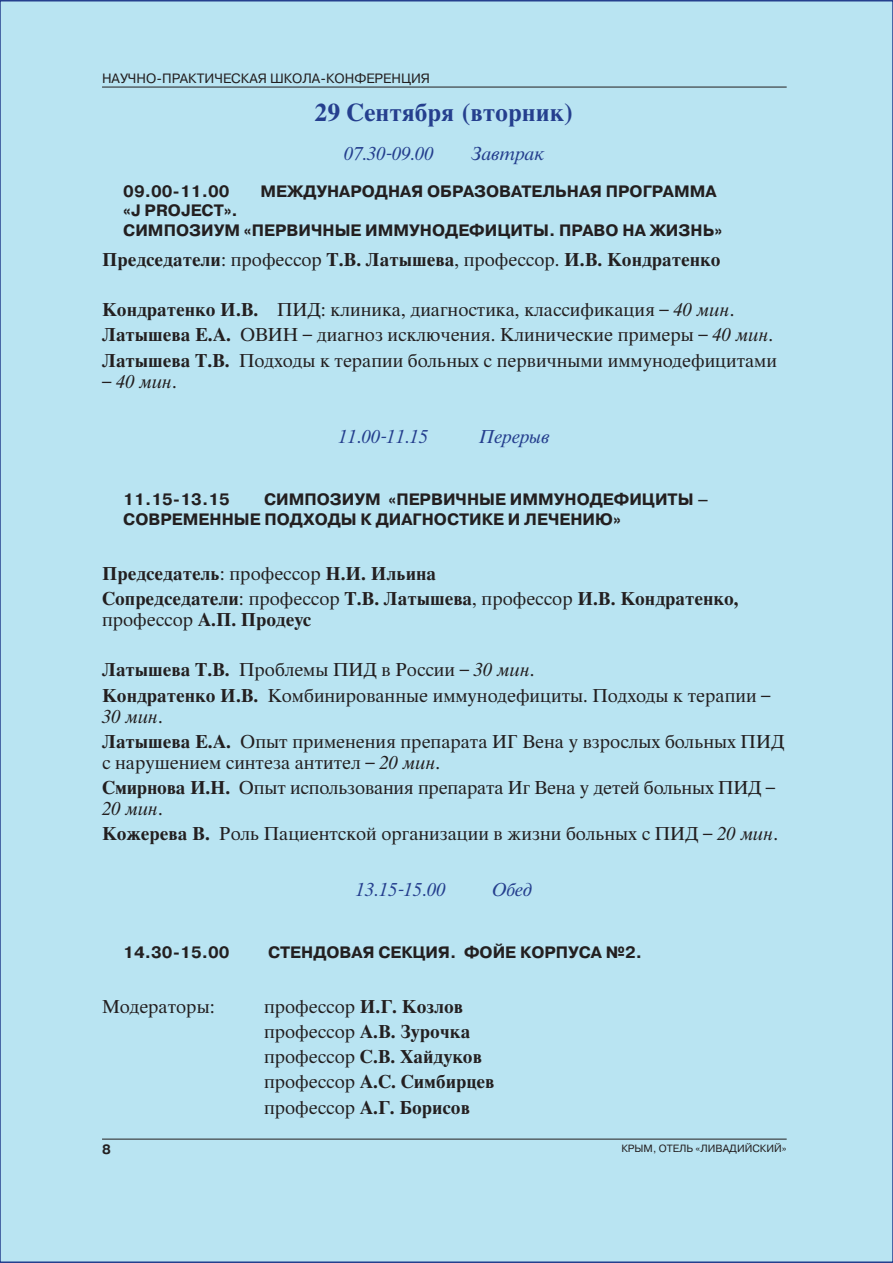
<style>
.page{position:relative;width:893px;height:1263px;background:#fff}
.page>*{position:absolute;margin:0;border:0;box-sizing:border-box;transform-origin:0 0}
.t1{font:700 24px "Thames C";color:#253f8e}
.t2{font:18px/25.2px "Thames C";color:#231f20}
.t3{font:700 18px/25.2px "Thames C";color:#231f20}
.t4{font:italic 18px "Thames C";color:#253f8e}
.t5{font:italic 18px "Thames C";color:#231f20}
.t6{font:700 16.5px/19.8px "Pragmatica C";color:#231f20}
.t7{font:700 16.5px "Pragmatica C";letter-spacing:.085em;color:#231f20}
.t8{font:700 16.5px "Pragmatica C";letter-spacing:.12em;color:#231f20}
.t9{font:13.5px "Pragmatica C";color:#231f20}
.t10{font:700 13.5px "Pragmatica C";color:#231f20}
.t11{font:10.5px "Pragmatica C";color:#231f20}
.s1{font-weight:400}
.s2{font-weight:700}
.s3{font-style:italic}
.s4{font-style:normal}
</style>
<div class="page">
<div style="left:0;top:0;width:893px;height:1263px;background:#b9e4f2;border:2px solid #253f8e"></div>
<hr style="left:102px;top:1139px;width:685px;height:1px;background:#231f20">
<hr style="left:102px;top:87px;width:685px;height:1px;background:#231f20">
<p class="t9" style="left:102px;top:71px;width:330px">Научно-практическая школа-конферен ция</p>
<h1 class="t1" style="left:315px;top:98px;width:261px">29 Сентября (вторник)</h1>
<p class="t4" style="left:344px;top:143px;width:91px">07.30-09.00</p>
<p class="t4" style="left:471px;top:143px;width:75px">Завтрак</p>
<p class="t6" style="left:123px;top:181px;width:108px">09.00-11.00</p>
<p class="t7" style="left:260px;top:182px;width:456px">МЕЖДУНАРОДНАЯ ОБРАЗОВАТЕЛЬНАЯ ПРОГРАММА</p>
<p class="t6" style="left:123px;top:201px;width:213px">«J PROJECT».<br>СИМПОЗИУМ «ПЕРВИЧНЫЕ</p>
<p class="t6" style="left:365px;top:221px;width:58px">ИММУНОДЕФИЦИ</p>
<p class="t6" style="left:523px;top:221px;width:201px">ТЫ. ПРАВО НА ЖИЗНЬ»</p>
<p class="t3" style="left:102px;top:247px;width:620px">Председатели<span class="s1">: профессор</span> Т.В. Латышева<span class="s1">, профессор.</span> И.В. Кондратенко</p>
<p class="t2" style="left:102px;top:297px;width:676px"><span class="s2">Кондратенко И.В.</span> ПИД: клиника, диагностика, классификация – <span class="s3">40 мин</span>.<br><span class="s2">Латышева Е.А.</span> ОВИН – диагноз исключения. Клинические примеры – <span class="s3">40 мин</span>.<br><span class="s2">Латышева Т.В.</span> Подходы к терапии больных с первичными иммунодефицитами</p>
<p class="t5" style="left:102px;top:371px;width:76px"><span class="s4">–</span> 40 мин<span class="s4">.</span></p>
<p class="t4" style="left:339px;top:426px;width:91px">11.00-11.15</p>
<p class="t4" style="left:480px;top:426px;width:72px">Перерыв</p>
<p class="t6" style="left:123px;top:490px;width:108px">11.15-13.15</p>
<p class="t6" style="left:264px;top:490px;width:217px">СИМПОЗИУМ «ПЕРВИЧНЫЕ</p>
<p class="t6" style="left:510px;top:490px;width:58px">ИММУНОДЕФИЦИ</p>
<p class="t6" style="left:668px;top:490px;width:43px">ТЫ –</p>
<p class="t6" style="left:123px;top:509px;width:89px">СОВРЕМЕННЫЕ</p>
<p class="t6" style="left:264px;top:509px;width:65px">ПОДХОДЫ</p>
<p class="t6" style="left:361px;top:509px;width:28px">К ДИАГНО</p>
<p class="t6" style="left:447px;top:509px;width:125px">СТИКЕ И ЛЕЧЕНИ</p>
<p class="t6" style="left:595px;top:509px;width:27px">Ю»</p>
<p class="t3" style="left:102px;top:561px;width:638px">Председатель<span class="s1">: профессор</span> Н.И. Ильина<br>Сопредседатели<span class="s1">: профессор</span> Т.В. Латышева<span class="s1">, профессор</span> И.В. Кондратенко,</p>
<p class="t3" style="left:102px;top:607px;width:211px"><span class="s1">профессор</span> А.П. Продеус</p>
<p class="t2" style="left:102px;top:658px;width:670px"><span class="s2">Латышева Т.В.</span> Проблемы ПИД в России – <span class="s3">30 мин</span>.<br><span class="s2">Кондратенко И.В.</span> Комбинированные иммунодефициты. Подходы к терапии –</p>
<p class="t2" style="left:102px;top:704px;width:684px"><span class="s3">30 мин</span>.<br><span class="s2">Латышева Е.А.</span> Опыт применения препарата ИГ Вена у взрослых больных ПИД</p>
<p class="t2" style="left:102px;top:750px;width:675px">с нарушением синтеза антител – <span class="s3">20 мин</span>.<br><span class="s2">Смирнова И.Н.</span> Опыт использования препарата Иг Вена у детей больных ПИД –</p>
<p class="t2" style="left:102px;top:796px;width:677px"><span class="s3">20 мин</span>.<br><span class="s2">Кожерева В.</span> Роль Пациентской организации в жизни больных с ПИД – <span class="s3">20 мин</span>.</p>
<p class="t4" style="left:356px;top:879px;width:91px">13.15-15.00</p>
<p class="t4" style="left:493px;top:879px;width:42px">Обед</p>
<p class="t6" style="left:123px;top:942px;width:108px">14.30-15.00</p>
<p class="t8" style="left:268px;top:943px;width:376px">СТЕНДОВАЯ СЕКЦИЯ. ФОЙЕ КОРПУСА №2.</p>
<p class="t2" style="left:102px;top:994px;width:114px">Модераторы:</p>
<p class="t3" style="left:264px;top:994px;width:232px"><span class="s1">профессор</span> И.Г. Козлов <span class="s1">профессор</span> А.В. Зурочка <span class="s1">профессор</span> С.В. Хайдуков <span class="s1">профессор</span> А.С. Симбирцев <span class="s1">профессор</span> А.Г. Борисов</p>
<p class="t10" style="left:102px;top:1142px;width:10px">8</p>
<p class="t11" style="left:621px;top:1142px;width:167px">Крым, отель «Ливадийский»</p>
</div>
